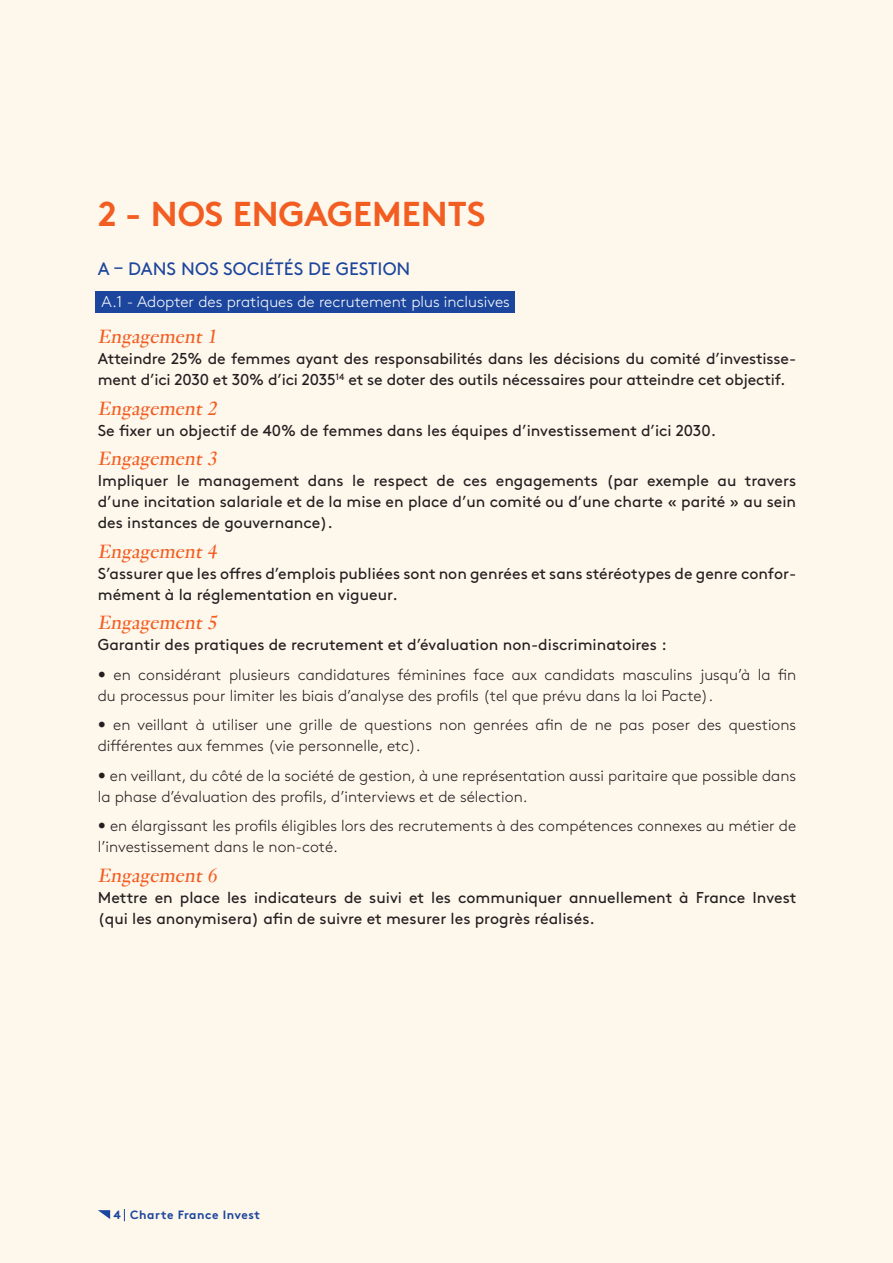
<style>
.page{position:relative;width:893px;height:1263px;background:#fef7ec}
.page>*{position:absolute;margin:0;border:0;box-sizing:border-box;transform-origin:0 0}
.t1{font:700 34.5px "Brown";color:#f25d21}
.t2{font:italic 21px "Genath";color:#f25d21}
.t3{font:18px "Brown";letter-spacing:.005em;color:#1c469d}
.t4{font:15.75px/21px "Brown";color:#231f20}
.t5{font:300 15.75px/21px "Brown";color:#231f20}
.t6{font:300 15.75px "Brown";color:#fff}
.t7{font:700 12px "Brown";letter-spacing:.04em;color:#1c469d}
</style>
<div class="page">
<div style="left:95px;top:292px;width:420px;height:21px;background:#1c469d"></div>
<svg style="left:98px;top:1210px;width:12px;height:9px"></svg>
<svg style="left:124px;top:1209px;width:1px;height:12px"></svg>
<h1 class="t1" style="left:98px;top:186px;width:389px">2 - NOS ENGAGEMENTS</h1>
<p class="t3" style="left:98px;top:255px;width:314px">A – DANS NOS SOCIÉTÉS DE GESTION</p>
<p class="t6" style="left:102px;top:290px;width:410px">A.1 - Adopter des pratiques de recrutement plus inclusives</p>
<h2 class="t2" style="left:98px;top:322px;width:125px">Engagement1</h2>
<p class="t4" style="left:98px;top:347px;width:700px">Atteindre 25% de femmes ayant des responsabilités dans les décisions du comité d’investisse&shy;ment d’ici 2030 et 30% d’ici 2035<sup>14</sup> et se doter des outils nécessaires pour atteindre cet objectif.</p>
<h2 class="t2" style="left:98px;top:394px;width:125px">Engagement2</h2>
<p class="t4" style="left:98px;top:419px;width:620px">Se fixer un objectif de 40% de femmes dans les équipes d’investissement d’ici 2030.</p>
<h2 class="t2" style="left:98px;top:444px;width:125px">Engagement3</h2>
<p class="t4" style="left:98px;top:469px;width:700px;text-align:justify">Impliquer le management dans le respect de ces engagements (par exemple au travers d’une incitation salariale et de la mise en place d’un comité ou d’une charte « parité » au sein des instances de gouvernance).</p>
<h2 class="t2" style="left:98px;top:537px;width:125px">Engagement4</h2>
<p class="t4" style="left:98px;top:562px;width:700px">S’assurer que les offres d’emplois publiées sont non genrées et sans stéréotypes de genre confor&shy;mément à la réglementation en vigueur.</p>
<h2 class="t2" style="left:98px;top:608px;width:125px">Engagement5</h2>
<p class="t4" style="left:98px;top:633px;width:570px">Garantir des pratiques de recrutement et d’évaluation non-discriminatoires :</p>
<p class="t5" style="left:98px;top:663px;width:700px">• en considérant plusieurs candidatures féminines face aux candidats masculins jusqu’à la fin du processus pour limiter les biais d’analyse des profils (tel que prévu dans la loi Pacte).</p>
<p class="t5" style="left:98px;top:713px;width:700px">• en veillant à utiliser une grille de questions non genrées afin de ne pas poser des questions différentes aux femmes (vie personnelle, etc).</p>
<p class="t5" style="left:98px;top:764px;width:700px">• en veillant, du côté de la société de gestion, à une représentation aussi paritaire que possible dans la phase d’évaluation des profils, d’interviews et de sélection.</p>
<p class="t5" style="left:98px;top:814px;width:700px">• en élargissant les profils éligibles lors des recrutements à des compétences connexes au métier de l’investissement dans le non-coté.</p>
<h2 class="t2" style="left:98px;top:861px;width:125px">Engagement6</h2>
<p class="t4" style="left:98px;top:886px;width:700px">Mettre en place les indicateurs de suivi et les communiquer annuellement à France Invest (qui les anonymisera) afin de suivre et mesurer les progrès réalisés.</p>
<p class="t7" style="left:113px;top:1205px;width:148px">4 Charte France Invest</p>
</div>
